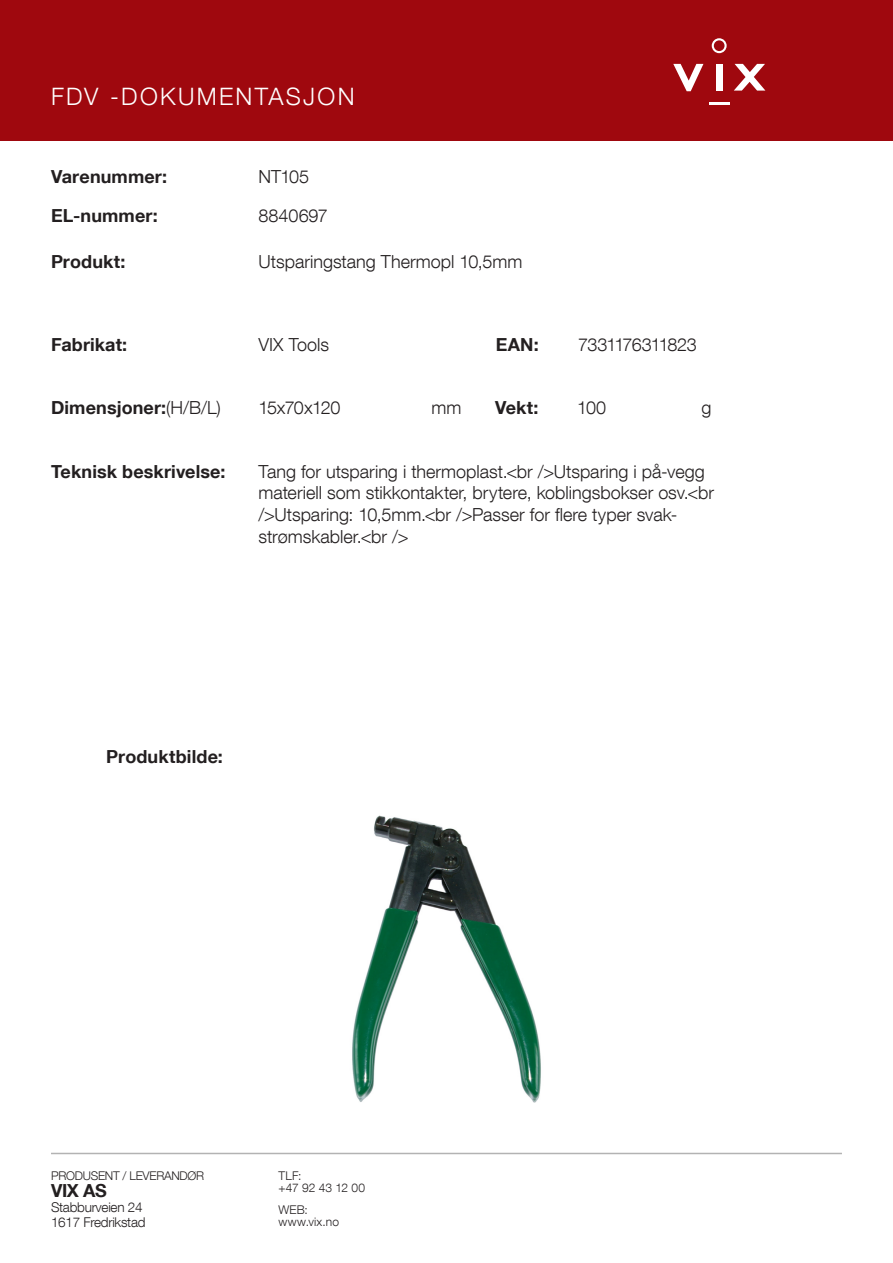
<style>
.page{position:relative;width:893px;height:1263px;background:#fff}
.page>*{position:absolute;margin:0;border:0;box-sizing:border-box;transform-origin:0 0}
.t1{font:300 24px "Helvetica Neue LT Com";letter-spacing:.095em;color:#fff}
.t2{font:300 18px/21.6px "Helvetica Neue LT Com";color:#231f20}
.t3{font:700 18px "Helvetica Neue LT Com";letter-spacing:.005em;color:#231f20}
.t4{font:300 18px "Helvetica Neue LT Com";letter-spacing:-.05em;color:#231f20}
.t5{font:300 18px "Helvetica Neue LT Com";letter-spacing:-.035em;color:#231f20}
.t6{font:300 13.5px "Helvetica Neue LT Com";letter-spacing:-.02em;color:#231f20}
.t7{font:300 12px "Helvetica Neue LT Com";letter-spacing:-.02em;color:#231f20}
.s1{font-weight:300}
</style>
<div class="page">
<div style="left:0;top:0;width:893px;height:140px;background:#9f080e"></div>
<hr style="left:51px;top:1153px;width:791px;height:1px;background:#b3b3b3">
<svg style="left:673px;top:64px;width:30px;height:27px"></svg>
<div style="left:716px;top:64px;width:6px;height:27px;background:#fff"></div>
<svg style="left:734px;top:64px;width:31px;height:27px"></svg>
<svg style="left:712px;top:38px;width:15px;height:15px"></svg>
<hr style="left:709px;top:102px;width:20px;height:3px;background:#fff">
<img style="left:352px;top:815px;width:189px;height:288px">
<p class="t1" style="left:51px;top:81px;width:305px">FDV -DOKUMENTASJON</p>
<p class="t3" style="left:51px;top:165px;width:118px">Varenummer:</p>
<p class="t3" style="left:51px;top:204px;width:108px">EL-nummer:</p>
<p class="t2" style="left:259px;top:165px;width:52px">NT105</p>
<p class="t2" style="left:259px;top:204px;width:71px">8840697</p>
<p class="t3" style="left:51px;top:250px;width:76px">Produkt:</p>
<p class="t2" style="left:259px;top:250px;width:265px">Utsparingstang Thermopl 10,5mm</p>
<p class="t3" style="left:51px;top:333px;width:78px">Fabrikat:</p>
<p class="t2" style="left:259px;top:333px;width:72px">VIX Tools</p>
<p class="t3" style="left:496px;top:333px;width:45px">EAN:</p>
<p class="t4" style="left:578px;top:334px;width:120px">7331176311823</p>
<p class="t3" style="left:51px;top:397px;width:171px">Dimensjoner:<span class="s1">(H/B/L)</span></p>
<p class="t5" style="left:259px;top:397px;width:83px">15x70x120</p>
<p class="t2" style="left:432px;top:397px;width:31px">mm</p>
<p class="t3" style="left:495px;top:397px;width:45px">Vekt:</p>
<p class="t2" style="left:577px;top:397px;width:31px">100</p>
<p class="t2" style="left:702px;top:397px;width:12px">g</p>
<p class="t3" style="left:51px;top:460px;width:176px">Teknisk beskrivelse:</p>
<p class="t2" style="left:259px;top:460px;width:457px">Tang for utsparing i thermoplast.&lt;br /&gt;Utsparing i på-vegg materiell som stikkontakter, brytere, koblingsbokser osv.&lt;br /&gt;Utsparing: 10,5mm.&lt;br /&gt;Passer for flere typer svak&shy;strømskabler.&lt;br /&gt;</p>
<p class="t3" style="left:106px;top:746px;width:118px">Produktbilde:</p>
<p class="t7" style="left:51px;top:1168px;width:155px">PRODUSENT / LEVERANDØR</p>
<p class="t3" style="left:51px;top:1179px;width:57px">VIX AS</p>
<p class="t6" style="left:51px;top:1198px;width:93px">Stabburveien 24</p>
<p class="t6" style="left:51px;top:1213px;width:96px">1617 Fredrikstad</p>
<p class="t7" style="left:279px;top:1168px;width:25px">TLF:</p>
<p class="t7" style="left:279px;top:1180px;width:88px">+47 92 43 12 00</p>
<p class="t7" style="left:279px;top:1202px;width:31px">WEB:</p>
<p class="t7" style="left:279px;top:1214px;width:62px">www.vix.no</p>
</div>
